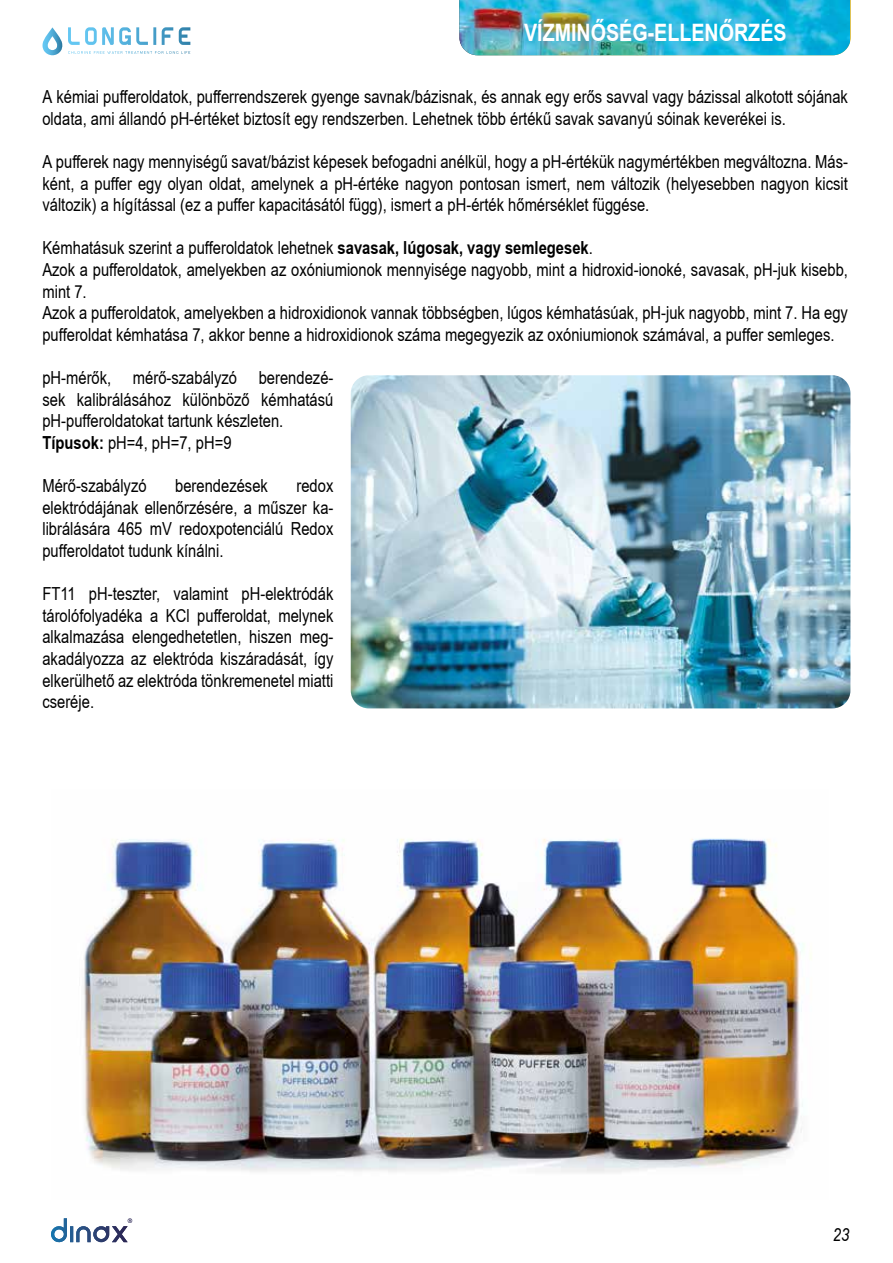
<style>
.page{position:relative;width:893px;height:1263px;background:#fff}
.page>*{position:absolute;margin:0;border:0;box-sizing:border-box;transform-origin:0 0}
.t1{font:700 24px "Arial Narrow Hu";color:#fff}
.t2{font:18px/21.6px "Arial Narrow Hu Normal";color:#000}
.t3{font:italic 18px "Arial Narrow Hu";color:#000}
.s1{font-family:"Arial Narrow Hu";font-weight:700}
</style>
<div class="page">
<svg style="left:51px;top:1218px;width:81px;height:25px"></svg>
<svg style="left:43px;top:27px;width:147px;height:28px"></svg>
<img style="left:459px;top:0;width:391px;height:55px">
<img style="left:351px;top:375px;width:499px;height:333px">
<img style="left:83px;top:838px;width:729px;height:335px">
<h1 class="t1" style="left:524px;top:15px;width:264px">VÍZMINŐSÉG-ELLENŐRZÉS</h1>
<p class="t2" style="left:42px;top:85px;width:807px">A kémiai pufferoldatok, pufferrendszerek gyenge savnak/bázisnak, és annak egy erős savval vagy bázissal alkotott sójának oldata, ami állandó pH-értéket biztosít egy rendszerben. Lehetnek több értékű savak savanyú sóinak keverékei is.</p>
<p class="t2" style="left:42px;top:150px;width:807px;text-align:justify">A pufferek nagy mennyiségű savat/bázist képesek befogadni anélkül, hogy a pH-értékük nagymértékben megváltozna. Más&shy;ként, a puffer egy olyan oldat, amelynek a pH-értéke nagyon pontosan ismert, nem változik (helyesebben nagyon kicsit változik) a hígítással (ez a puffer kapacitásától függ), ismert a pH-érték hőmérséklet függése.</p>
<p class="t2" style="left:42px;top:237px;width:807px">Kémhatásuk szerint a pufferoldatok lehetnek <span class="s1">savasak, lúgosak, vagy semlegesek</span>.<br>Azok a pufferoldatok, amelyekben az oxóniumionok mennyisége nagyobb, mint a hidroxid-ionoké, savasak, pH-juk kisebb, mint 7.<br>Azok a pufferoldatok, amelyekben a hidroxidionok vannak többségben, lúgos kémhatásúak, pH-juk nagyobb, mint 7. Ha egy pufferoldat kémhatása 7, akkor benne a hidroxidionok száma megegyezik az oxóniumionok számával, a puffer semleges.</p>
<p class="t2" style="left:42px;top:366px;width:292px">pH-mérők, mérő-szabályzó berendezé&shy;sek kalibrálásához különböző kémhatású pH-pufferoldatokat tartunk készleten.<br><span class="s1">Típusok:</span> pH=4, pH=7, pH=9</p>
<p class="t2" style="left:42px;top:474px;width:106px">Mérő-szabályzó</p>
<p class="t2" style="left:175px;top:474px;width:94px">berendezések</p>
<p class="t2" style="left:42px;top:474px;width:292px;text-align:justify;text-indent:254px">redox elektródájának ellenőrzésére, a műszer ka&shy;librálására 465 mV redoxpotenciálú Redox pufferoldatot tudunk kínálni.</p>
<p class="t2" style="left:42px;top:582px;width:292px;text-align:justify">FT11 pH-teszter, valamint pH-elektródák tárolófolyadéka a KCl pufferoldat, melynek alkalmazása elengedhetetlen, hiszen meg&shy;akadályozza az elektróda kiszáradását, így elkerülhető az elektróda tönkremenetel miatti cseréje.</p>
<p class="t3" style="left:833px;top:1222px;width:18px">23</p>
</div>
